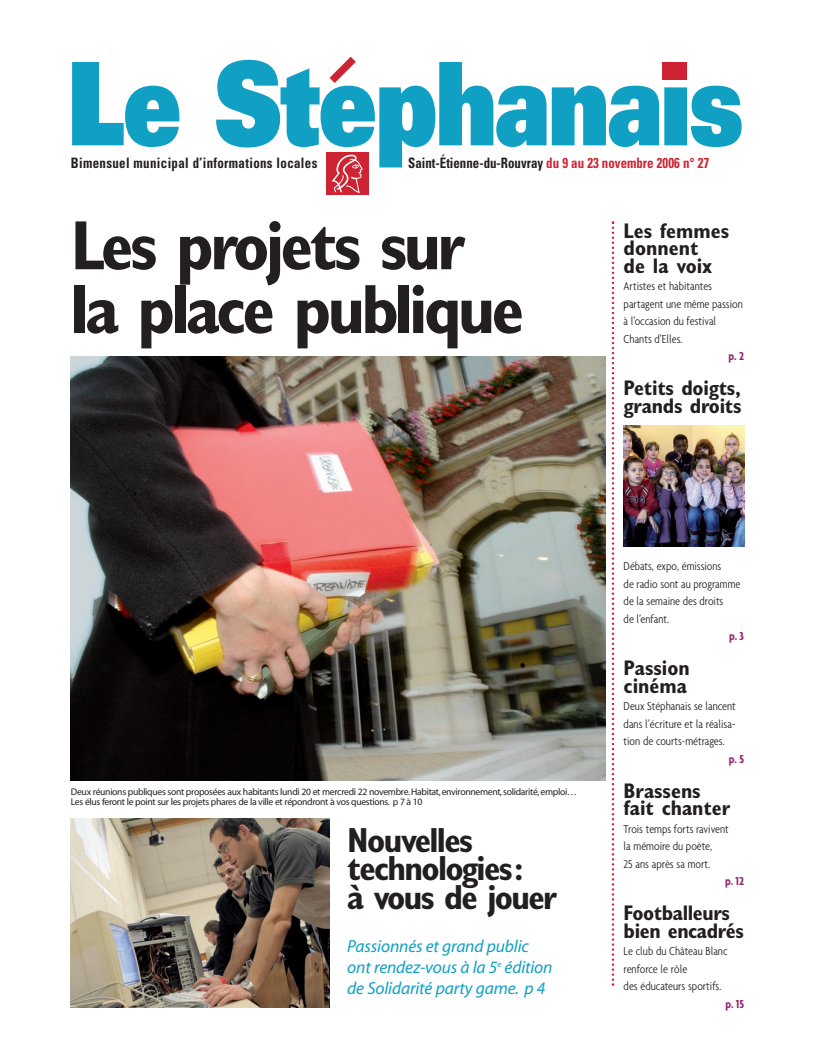
<style>
.page{position:relative;width:815px;height:1063px;background:#fff}
.page>*{position:absolute;margin:0;border:0;box-sizing:border-box;transform-origin:0 0}
.t1{font:900 115.38px "Univers";letter-spacing:-.02em;color:#10a0c4;scale:.81 1}
.t2{font:700 condensed 70px/63.8px "Gill Sans";letter-spacing:-.05em;color:#231f20}
.t3{font:700 condensed 35px/28.8px "Gill Sans";letter-spacing:-.045em;color:#231f20}
.t4{font:700 condensed 21.25px/17.5px "Gill Sans";letter-spacing:-.005em;color:#231f20}
.t5{font:italic 17.5px/21.2px "Myriad";letter-spacing:-.01em;color:#10a0c4}
.t6{font:700 condensed 14.38px "Univers";color:#231f20;scale:.9 1}
.t7{font:700 condensed 14.38px "Univers";letter-spacing:.025em;color:#231f20;scale:.9 1}
.t8{font:300 condensed 12.5px/17.5px "Agenda";color:#231f20}
.t9{font:700 condensed 12.5px "Agenda";color:#932972}
.t10{font:9.75px/10px "Myriad";letter-spacing:-.03em;color:#231f20}
.s1{color:#ce2333}
</style>
<div class="page">
<svg style="left:330px;top:57px;width:26px;height:26px"></svg>
<div style="left:663px;top:62px;width:24px;height:18px;background:#ce2333"></div>
<div style="left:326px;top:152px;width:43px;height:43px;background:#ce2333"></div>
<img style="left:332px;top:160px;width:31px;height:33px">
<img style="left:71px;top:357px;width:535px;height:424px">
<img style="left:71px;top:819px;width:259px;height:189px">
<img style="left:624px;top:426px;width:120px;height:120px">
<svg style="left:612px;top:221px;width:2px;height:765px"></svg>
<h1 class="t1" style="left:67px;top:62px;width:837px">Le Stephanais</h1>
<p class="t7" style="left:71px;top:158px;width:276px">Bimensuel municipal d’informations locales</p>
<p class="t6" style="left:408px;top:158px;width:336px">Saint-Étienne-du-Rouvray <span class="s1">du 9 au 23 novembre 2006 n° 27</span></p>
<h2 class="t2" style="left:71px;top:220px;width:455px">Les projets sur la place publique</h2>
<h3 class="t4" style="left:624px;top:224px;width:107px">Les femmes donnent<br>de la voix</h3>
<p class="t8" style="left:624px;top:277px;width:121px">Artistes et habitantes partagent une même passion à l’occasion du festival<br>Chants d’Elles.</p>
<p class="t9" style="left:729px;top:349px;width:17px">p.2</p>
<h3 class="t4" style="left:624px;top:381px;width:119px">Petits doigts, grands droits</h3>
<p class="t10" style="left:71px;top:788px;width:507px">Deux réunions publiques sont proposées aux habitants lundi 20 et mercredi 22 novembre.Habitat,environnement,solidarité,emploi…<br>Les élus feront le point sur les projets phares de la ville et répondront à vos questions. p 7 à 10</p>
<h3 class="t3" style="left:347px;top:829px;width:211px">Nouvelles technologies:<br>à vous de jouer</h3>
<h3 class="t5" style="left:347px;top:937px;width:207px">Passionnés et grand public ont rendez-vous à la 5<sup>e</sup> édition de Solidarité party game. p 4</h3>
<p class="t8" style="left:624px;top:557px;width:118px">Débats, expo, émissions<br>de radio sont au programme de la semaine des droits<br>de l’enfant.</p>
<p class="t9" style="left:729px;top:629px;width:17px">p.3</p>
<h3 class="t4" style="left:624px;top:661px;width:68px">Passion cinéma</h3>
<p class="t8" style="left:624px;top:697px;width:114px;text-align:justify">Deux Stéphanais se lancent dans l’écriture et la réalisa&shy;tion de courts-métrages.</p>
<p class="t9" style="left:729px;top:751px;width:17px">p.5</p>
<h3 class="t4" style="left:624px;top:784px;width:108px">Brassens fait chanter</h3>
<p class="t8" style="left:624px;top:820px;width:107px">Trois temps forts ravivent la mémoire du poète,<br>25 ans après sa mort.</p>
<p class="t9" style="left:725px;top:874px;width:21px">p. 12</p>
<h3 class="t4" style="left:624px;top:906px;width:122px">Footballeurs bien encadrés</h3>
<p class="t8" style="left:624px;top:942px;width:105px">Le club du Château Blanc renforce le rôle<br>des éducateurs sportifs.</p>
<p class="t9" style="left:725px;top:996px;width:20px">p. 15</p>
</div>
